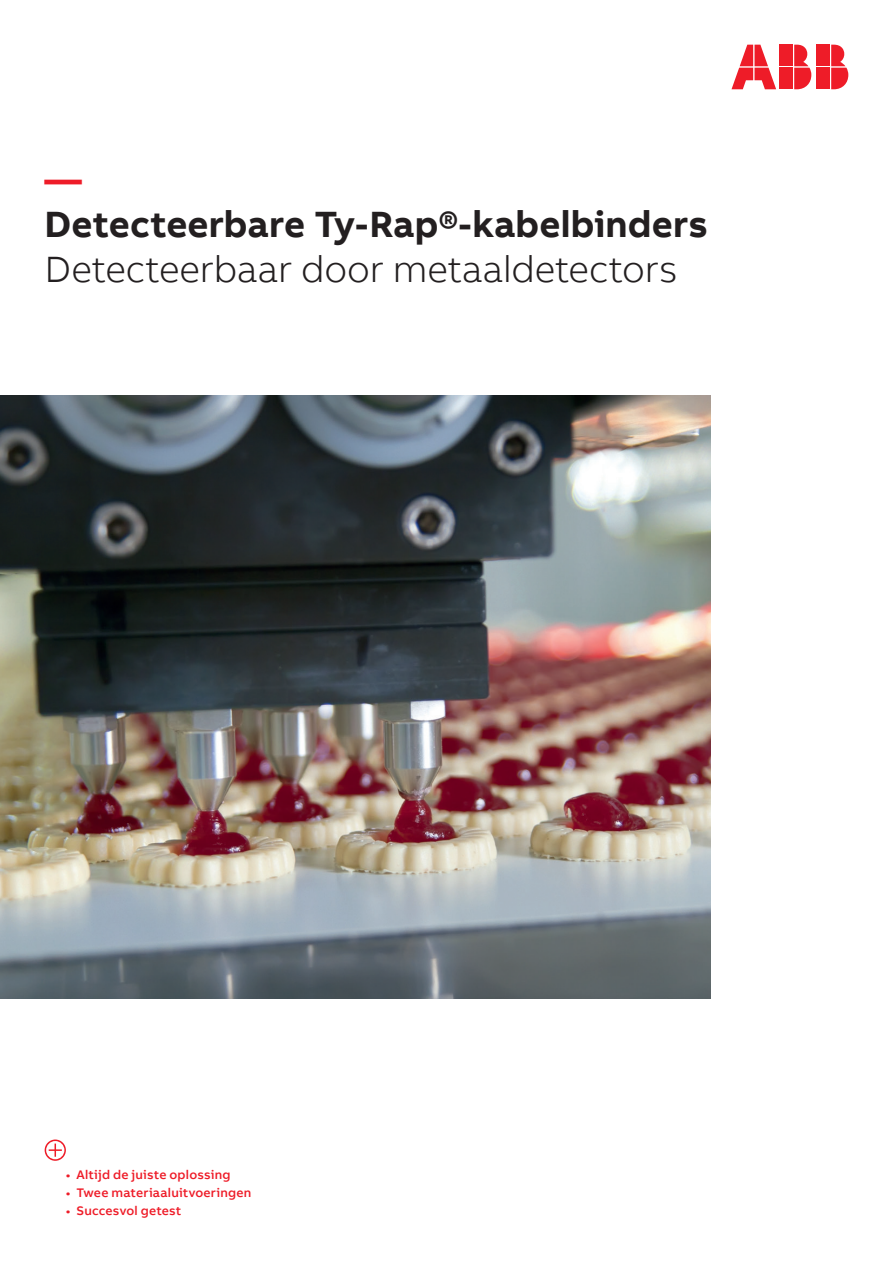
<style>
.page{position:relative;width:893px;height:1263px;background:#fff}
.page>*{position:absolute;margin:0;border:0;box-sizing:border-box;transform-origin:0 0}
.t1{font:700 37.5px "AB Bvoice";color:#231f20}
.t2{font:300 37.5px "AB Bvoice";letter-spacing:-.005em;color:#231f20}
.t3{font:700 37.5px "AB Bvoice";color:#ee1c28}
.t4{font:500 12.75px "AB Bvoice";letter-spacing:.015em;color:#ee1c28}
</style>
<div class="page">
<img style="left:0;top:396px;width:711px;height:603px">
<svg style="left:45px;top:1139px;width:21px;height:22px"></svg>
<div style="left:817px;top:45px;width:13px;height:21px;background:#ee1c28"></div>
<div style="left:817px;top:68px;width:13px;height:21px;background:#ee1c28"></div>
<svg style="left:831px;top:45px;width:17px;height:44px"></svg>
<svg style="left:731px;top:45px;width:45px;height:44px"></svg>
<div style="left:780px;top:45px;width:13px;height:21px;background:#ee1c28"></div>
<div style="left:780px;top:68px;width:13px;height:21px;background:#ee1c28"></div>
<svg style="left:794px;top:45px;width:17px;height:44px"></svg>
<h1 class="t3" style="left:45px;top:155px;width:39px">—</h1>
<h1 class="t1" style="left:45px;top:200px;width:665px">Detecteerbare Ty-Rap®-kabelbinders</h1>
<h1 class="t2" style="left:45px;top:247px;width:635px">Detecteerbaar door metaaldetectors</h1>
<p class="t4" style="left:66px;top:1166px;width:166px">• Altijd de juiste oplossing</p>
<p class="t4" style="left:66px;top:1184px;width:187px">• Twee materiaaluitvoeringen</p>
<p class="t4" style="left:66px;top:1202px;width:117px">• Succesvol getest</p>
</div>
